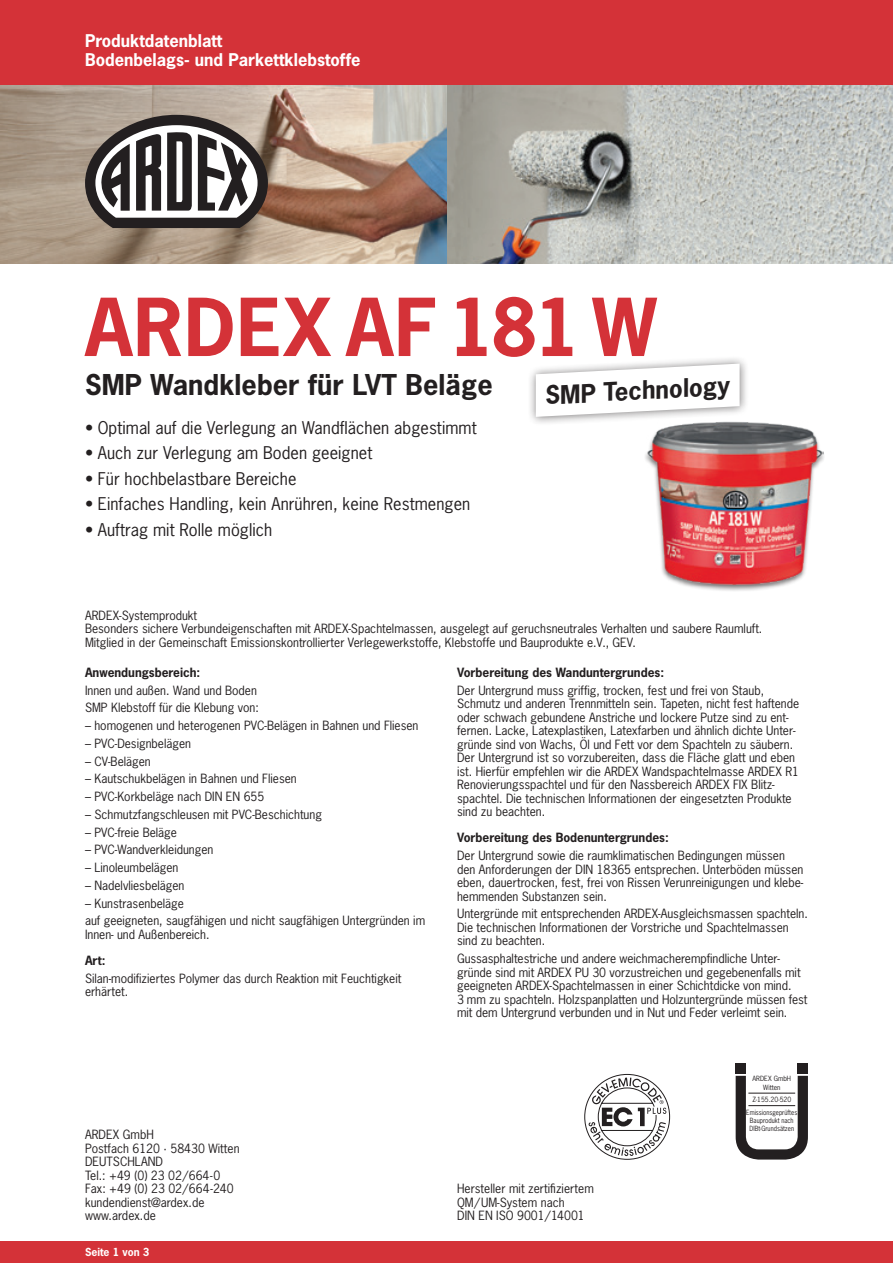
<style>
.page{position:relative;width:893px;height:1263px;background:#fff}
.page>*{position:absolute;margin:0;border:0;box-sizing:border-box;transform-origin:0 0}
.t1{font:700 75px "News Gothic Std";letter-spacing:.015em;color:#d43238}
.t2{font:700 27px "News Gothic Std";letter-spacing:.005em;color:#231f20}
.t3{font:700 24px "News Gothic Std";color:#231f20}
.t4{font:16.5px "News Gothic Std";letter-spacing:.005em;color:#231f20}
.t5{font:700 16.5px/19.5px "News Gothic Std";color:#fff}
.t6{font:12px/13.5px "News Gothic Std";color:#231f20}
.t7{font:700 12px "News Gothic Std";color:#231f20}
.t8{font:700 10.5px "News Gothic Std";color:#fff}
.t9{font:6.75px/8.2px "News Gothic Std";color:#231f20;text-align:center}
.t10{font:6.75px/8.2px "News Gothic Std";color:#231f20;scale:.92 1}
</style>
<div class="page">
<div style="left:0;top:0;width:893px;height:85px;background:#d43238"></div>
<div style="left:0;top:1242px;width:893px;height:21px;background:#d43238"></div>
<img style="left:0;top:85px;width:893px;height:179px">
<div style="left:798px;top:1063px;width:10px;height:10px;background:#231f20"></div>
<svg style="left:736px;top:1076px;width:72px;height:83px"></svg>
<div style="left:736px;top:1063px;width:10px;height:10px;background:#231f20"></div>
<hr style="left:748px;top:1093px;width:47px;height:1px;background:#231f20">
<hr style="left:748px;top:1105px;width:47px;height:1px;background:#231f20">
<svg style="left:85px;top:115px;width:183px;height:113px"></svg>
<svg style="left:584px;top:1074px;width:86px;height:86px"></svg>
<div style="left:527px;top:355px;width:221px;height:71px;background:#231f20;opacity:.6"></div>
<svg style="left:536px;top:364px;width:204px;height:53px"></svg>
<div style="left:643px;top:421px;width:182px;height:171px;background:#231f20;opacity:.6"></div>
<img style="left:646px;top:420px;width:177px;height:165px">
<h3 class="t5" style="left:85px;top:31px;width:277px">Produktdatenblatt<br>Bodenbelags- und Parkettklebstoffe</h3>
<h1 class="t1" style="left:85px;top:278px;width:573px">ARDEX AF181 W</h1>
<h2 class="t2" style="left:85px;top:367px;width:409px">SMP Wandkleber für LVT Beläge</h2>
<h3 class="t4" style="left:85px;top:417px;width:393px">• Optimal auf die Verlegung an Wandflächen abgestimmt</h3>
<h3 class="t4" style="left:85px;top:442px;width:289px">• Auch zur Verlegung am Boden geeignet</h3>
<h3 class="t4" style="left:85px;top:468px;width:213px">• Für hochbelastbare Bereiche</h3>
<h3 class="t4" style="left:85px;top:493px;width:387px">• Einfaches Handling, kein Anrühren, keine Restmengen</h3>
<h3 class="t4" style="left:85px;top:519px;width:189px">• Auftrag mit Rolle möglich</h3>
<h3 class="t3" style="left:544px;top:379px;width:186px;rotate:-3deg">SMP Technology</h3>
<p class="t6" style="left:85px;top:608px;width:679px">ARDEX-Systemprodukt<br>Besonders sichere Verbundeigenschaften mit ARDEX-Spachtelmassen, ausgelegt auf geruchsneutrales Verhalten und saubere Raumluft.<br>Mitglied in der Gemeinschaft Emissionskontrollierter Verlegewerkstoffe, Klebstoffe und Bauprodukte e.V., GEV.</p>
<p class="t7" style="left:85px;top:664px;width:117px">Anwendungsbereich:</p>
<p class="t6" style="left:85px;top:681px;width:175px;line-height:17.7px">Innen und außen. Wand und Boden<br>SMP Klebstoff für die Klebung von:</p>
<p class="t6" style="left:85px;top:719px;width:335px">– homogenen und heterogenen PVC-Belägen in Bahnen und Fliesen</p>
<p class="t6" style="left:85px;top:737px;width:108px">– PVC-Designbelägen</p>
<p class="t6" style="left:85px;top:754px;width:67px">– CV-Belägen</p>
<p class="t6" style="left:85px;top:772px;width:213px">– Kautschukbelägen in Bahnen und Fliesen</p>
<p class="t6" style="left:85px;top:790px;width:181px">– PVC-Korkbeläge nach DIN EN 655</p>
<p class="t6" style="left:85px;top:808px;width:238px">– Schmutzfangschleusen mit PVC-Beschichtung</p>
<p class="t6" style="left:85px;top:825px;width:94px">– PVC-freie Beläge</p>
<p class="t6" style="left:85px;top:843px;width:130px">– PVC-Wandverkleidungen</p>
<p class="t6" style="left:85px;top:861px;width:95px">– Linoleumbelägen</p>
<p class="t6" style="left:85px;top:878px;width:101px">– Nadelvliesbelägen</p>
<p class="t6" style="left:85px;top:894px;width:342px;line-height:17.7px">– Kunstrasenbeläge<br>auf geeigneten, saugfähigen und nicht saugfähigen Untergründen im</p>
<p class="t6" style="left:85px;top:927px;width:126px">Innen- und Außenbereich.</p>
<p class="t7" style="left:85px;top:953px;width:22px">Art:</p>
<p class="t6" style="left:85px;top:971px;width:318px">Silan-modifiziertes Polymer das durch Reaktion mit Feuchtigkeit erhärtet.</p>
<p class="t6" style="left:85px;top:1128px;width:156px">ARDEX GmbH<br>Postfach 6120 · 58430 Witten<br>DEUTSCHLAND<br>Tel.: +49 (0) 23 02/664-0<br>Fax: +49 (0) 23 02/664-240 kundendienst@ardex.de www.ardex.de</p>
<p class="t8" style="left:85px;top:1245px;width:66px">Seite 1 von 3</p>
<p class="t7" style="left:457px;top:664px;width:208px">Vorbereitung des Wanduntergrundes:</p>
<p class="t6" style="left:457px;top:683px;width:344px">Der Untergrund muss griffig, trocken, fest und frei von Staub, Schmutz und anderen Trennmitteln sein. Tapeten, nicht fest haftende oder schwach gebundene Anstriche und lockere Putze sind zu ent&shy;fernen. Lacke, Latexplastiken, Latexfarben und ähnlich dichte Unter&shy;gründe sind von Wachs, Öl und Fett vor dem Spachteln zu säubern.<br>Der Untergrund ist so vorzubereiten, dass die Fläche glatt und eben ist. Hierfür empfehlen wir die ARDEX Wandspachtelmasse ARDEX R1<br>Renovierungsspachtel und für den Nassbereich ARDEX FIX Blitz&shy;spachtel. Die technischen Informationen der eingesetzten Produkte sind zu beachten.</p>
<p class="t7" style="left:457px;top:830px;width:213px">Vorbereitung des Bodenuntergrundes:</p>
<p class="t6" style="left:457px;top:849px;width:348px">Der Untergrund sowie die raumklimatischen Bedingungen müssen den Anforderungen der DIN 18365 entsprechen. Unterböden müssen eben, dauertrocken, fest, frei von Rissen Verunreinigungen und klebe&shy;hemmenden Substanzen sein.</p>
<p class="t6" style="left:457px;top:907px;width:352px">Untergründe mit entsprechenden ARDEX-Ausgleichsmassen spachteln.<br>Die technischen Informationen der Vorstriche und Spachtelmassen sind zu beachten.</p>
<p class="t6" style="left:457px;top:952px;width:352px">Gussasphaltestriche und andere weichmacherempfindliche Unter&shy;gründe sind mit ARDEX PU 30 vorzustreichen und gegebenenfalls mit geeigneten ARDEX-Spachtelmassen in einer Schichtdicke von mind.<br>3 mm zu spachteln. Holzspanplatten und Holzuntergründe müssen fest mit dem Untergrund verbunden und in Nut und Feder verleimt sein.</p>
<p class="t6" style="left:457px;top:1182px;width:138px">Hersteller mit zertifiziertem<br>QM/UM-System nach<br>DIN EN ISO 9001/14001</p>
<p class="t9" style="left:752px;top:1074px;width:40px">ARDEX GmbH<br>Witten</p>
<p class="t9" style="left:746px;top:1093px;width:53px;line-height:12.5px">Z-155.20-520<br>Emissionsgeprüftes</p>
<p class="t10" style="left:749px;top:1116px;width:50px">Bauprodukt nach<br>DIBt-Grundsätzen</p>
</div>
